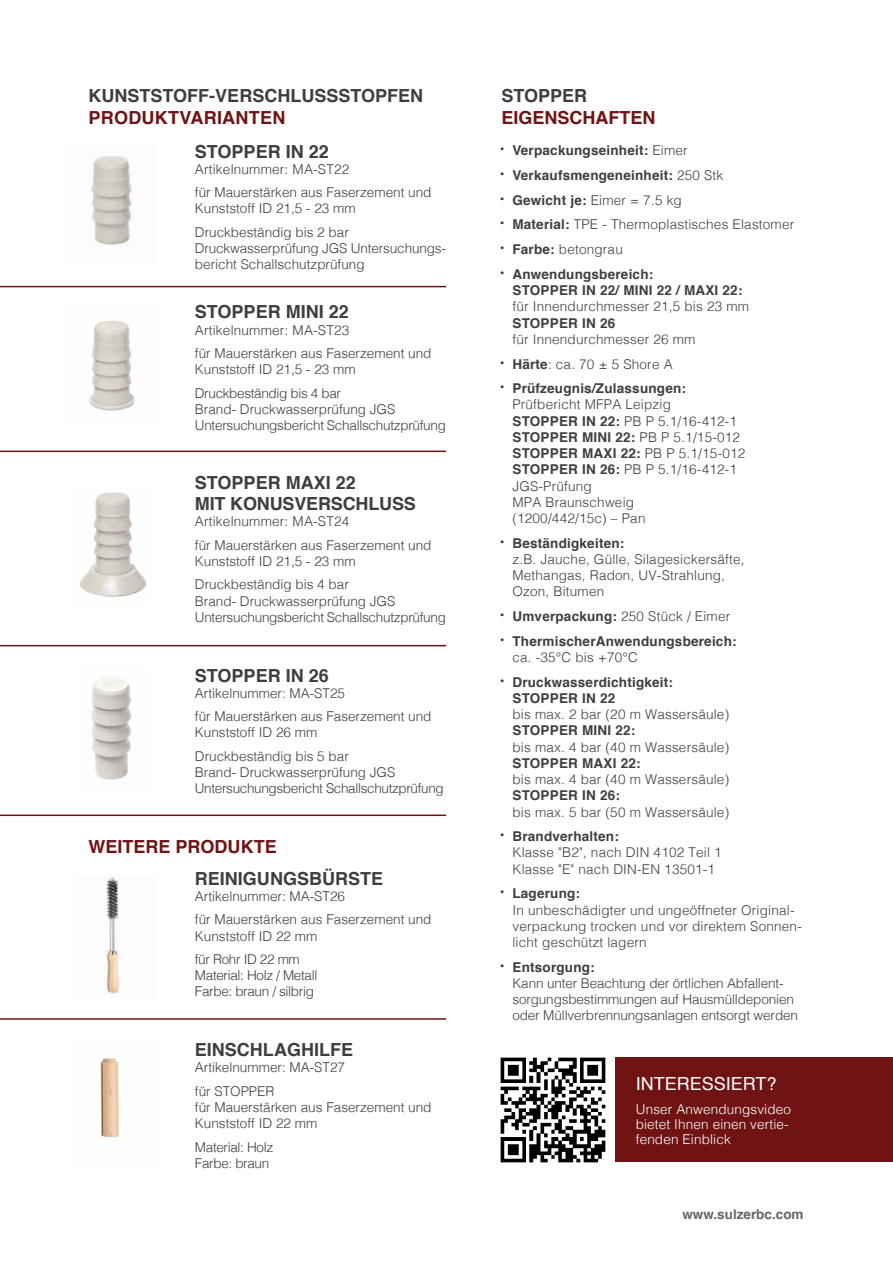
<style>
.page{position:relative;width:893px;height:1263px;background:#fff}
.page>*{position:absolute;margin:0;border:0;box-sizing:border-box;transform-origin:0 0}
.t1{font:700 18px/21.6px "Helvetica";color:#3e3d40}
.t2{font:700 18px "Helvetica";color:#701315}
.t3{font:18px "Helvetica";color:#fff}
.t4{font:300 13.5px/16.2px "Helvetica";color:#3e3d40}
.t5{font:700 13.5px/24.8px "Helvetica";letter-spacing:.015em;color:#3e3d40}
.t6{font:300 13.5px/16.2px "Helvetica";letter-spacing:-.025em;color:#3e3d40}
.t7{font:300 13.5px/16.2px "Helvetica";letter-spacing:-.02em;color:#3e3d40}
.t8{font:300 13.5px/15.3px "Helvetica";letter-spacing:.01em;color:#fff}
.t9{font:700 13.5px "Helvetica";color:#646567}
.s1{font-size:18px}
.s2{font-weight:300}
.s3{font-weight:700;font-size:18px}
.s4{font-weight:700}
</style>
<div class="page">
<div style="left:616px;top:1057px;width:277px;height:105px;background:#701315"></div>
<img style="left:500px;top:1057px;width:106px;height:106px">
<img style="left:91px;top:156px;width:41px;height:89px">
<img style="left:89px;top:320px;width:46px;height:92px">
<img style="left:79px;top:492px;width:68px;height:105px">
<img style="left:91px;top:676px;width:41px;height:104px">
<hr style="left:0;top:286px;width:446px;height:1px;background:#701315">
<hr style="left:0;top:451px;width:446px;height:1px;background:#701315">
<hr style="left:0;top:645px;width:446px;height:1px;background:#701315">
<hr style="left:0;top:814px;width:446px;height:2px;background:#701315">
<hr style="left:0;top:1018px;width:446px;height:2px;background:#701315">
<img style="left:105px;top:877px;width:15px;height:117px">
<img style="left:99px;top:1057px;width:21px;height:85px">
<h1 class="t1" style="left:88px;top:85px;width:336px">KUNSTSTOFF-VERSCHLUSSSTOPFEN</h1>
<h1 class="t2" style="left:88px;top:103px;width:198px">PRODUKTVARIANTEN</h1>
<h1 class="t1" style="left:195px;top:141px;width:135px">STOPPER IN 22</h1>
<p class="t4" style="left:195px;top:156px;width:238px;line-height:23.4px">Artikelnummer: MA-ST22<br>für Mauerstärken aus Faserzement und</p>
<p class="t4" style="left:195px;top:196px;width:162px;line-height:23.4px">Kunststoff ID 21,5 - 23 mm<br>Druckbeständig bis 2 bar</p>
<p class="t4" style="left:195px;top:239px;width:253px">Druckwasserprüfung JGS Untersuchungs&shy;bericht Schallschutzprüfung</p>
<h1 class="t1" style="left:195px;top:301px;width:155px">STOPPER MINI 22</h1>
<p class="t4" style="left:195px;top:317px;width:238px;line-height:23.4px">Artikelnummer: MA-ST23<br>für Mauerstärken aus Faserzement und</p>
<p class="t6" style="left:195px;top:357px;width:162px;line-height:23.4px">Kunststoff ID 21,5 - 23 mm<br>Druckbeständig bis 4 bar</p>
<p class="t7" style="left:195px;top:400px;width:253px">Brand- Druckwasserprüfung JGS<br>Untersuchungsbericht Schallschutzprüfung</p>
<h1 class="t1" style="left:195px;top:472px;width:222px">STOPPER MAXI 22<br>MIT KONUSVERSCHLUSS</h1>
<p class="t4" style="left:195px;top:509px;width:238px;line-height:23.4px">Artikelnummer: MA-ST24<br>für Mauerstärken aus Faserzement und</p>
<p class="t4" style="left:195px;top:548px;width:162px;line-height:23.4px">Kunststoff ID 21,5 - 23 mm<br>Druckbeständig bis 4 bar</p>
<p class="t7" style="left:195px;top:592px;width:253px">Brand- Druckwasserprüfung JGS<br>Untersuchungsbericht Schallschutzprüfung</p>
<h1 class="t1" style="left:195px;top:665px;width:135px">STOPPER IN 26</h1>
<p class="t4" style="left:195px;top:680px;width:238px;line-height:23.4px">Artikelnummer: MA-ST25<br>für Mauerstärken aus Faserzement und</p>
<p class="t4" style="left:195px;top:720px;width:155px;line-height:23.4px">Kunststoff ID 26 mm<br>Druckbeständig bis 5 bar</p>
<p class="t6" style="left:195px;top:763px;width:250px">Brand- Druckwasserprüfung JGS<br>Untersuchungsbericht Schallschutzprüfung</p>
<h1 class="t2" style="left:88px;top:832px;width:190px">WEITERE PRODUKTE</h1>
<h1 class="t1" style="left:195px;top:868px;width:190px">REINIGUNGSBÜRSTE</h1>
<p class="t4" style="left:195px;top:883px;width:238px;line-height:23.4px">Artikelnummer: MA-ST26<br>für Mauerstärken aus Faserzement und</p>
<p class="t4" style="left:195px;top:923px;width:124px;line-height:23.4px">Kunststoff ID 22 mm für Rohr ID 22 mm</p>
<p class="t6" style="left:195px;top:966px;width:124px">Material: Holz / Metall<br>Farbe: braun / silbrig</p>
<h1 class="t1" style="left:195px;top:1039px;width:160px">EINSCHLAGHILFE</h1>
<p class="t4" style="left:195px;top:1055px;width:152px;line-height:23.4px">Artikelnummer: MA-ST27 für STOPPER</p>
<p class="t4" style="left:195px;top:1098px;width:238px">für Mauerstärken aus Faserzement und<br>Kunststoff ID 22 mm</p>
<p class="t6" style="left:195px;top:1138px;width:80px">Material: Holz<br>Farbe: braun</p>
<h1 class="t1" style="left:501px;top:85px;width:87px">STOPPER</h1>
<h1 class="t2" style="left:501px;top:103px;width:156px">EIGENSCHAFTEN</h1>
<p class="t5" style="left:500px;top:138px;width:296px"><span class="s1">·</span> Verpackungseinheit: <span class="s2">Eimer<br></span><span class="s1">·</span> Verkaufsmengeneinheit: <span class="s2">250 Stk<br></span><span class="s1">·</span> Gewicht je: <span class="s2">Eimer = 7.5 kg<br></span><span class="s1">·</span> Material: <span class="s2">TPE - Thermoplastisches Elastomer </span><span class="s1">·</span> Farbe: <span class="s2">betongrau<br></span><span class="s1">·</span> Anwendungsbereich:</p>
<p class="t5" style="left:512px;top:278px;width:232px">STOPPER IN 22/ MINI 22 / MAXI 22:</p>
<p class="t4" style="left:512px;top:297px;width:238px">für Innendurchmesser 21,5 bis 23 mm</p>
<p class="t5" style="left:512px;top:311px;width:104px">STOPPER IN 26</p>
<p class="t4" style="left:500px;top:326px;width:197px;line-height:24.8px;text-indent:13px">für Innendurchmesser 26 mm <span class="s3">·</span> <span class="s4">Härte</span>: ca. 70 ± 5 Shore A<br><span class="s3">·</span> <span class="s4">Prüfzeugnis/Zulassungen:</span></p>
<p class="t4" style="left:512px;top:396px;width:234px">Prüfbericht MFPA Leipzig<br><span class="s4">STOPPER IN 22:</span> PB P 5.1/16-412-1<br><span class="s4">STOPPER MINI 22:</span> PB P 5.1/15-012<br><span class="s4">STOPPER MAXI 22:</span> PB P 5.1/15-012<br><span class="s4">STOPPER IN 26:</span> PB P 5.1/16-412-1<br>JGS-Prüfung<br>MPA Braunschweig<br>(1200/442/15c) – Pan</p>
<p class="t4" style="left:512px;top:534px;width:234px;text-indent:-13px"><span class="s3">·</span> <span class="s4">Beständigkeiten:<br></span>z.B. Jauche, Gülle, Silagesickersäfte,<br>Methangas, Radon, UV-Strahlung,<br>Ozon, Bitumen</p>
<p class="t5" style="left:500px;top:604px;width:238px"><span class="s1">·</span> Umverpackung: <span class="s2">250 Stück / Eimer </span><span class="s1">·</span> ThermischerAnwendungsbereich:</p>
<p class="t5" style="left:500px;top:645px;width:175px;text-indent:13px"><span class="s2">ca. -35°C bis +70°C<br></span><span class="s1">·</span> Druckwasserdichtigkeit:</p>
<p class="t5" style="left:512px;top:686px;width:104px">STOPPER IN 22</p>
<p class="t4" style="left:512px;top:705px;width:218px">bis max. 2 bar (20 m Wassersäule)</p>
<p class="t5" style="left:512px;top:718px;width:124px">STOPPER MINI 22:</p>
<p class="t4" style="left:512px;top:738px;width:218px">bis max. 4 bar (40 m Wassersäule)</p>
<p class="t5" style="left:512px;top:751px;width:130px">STOPPER MAXI 22:</p>
<p class="t4" style="left:512px;top:770px;width:218px">bis max. 4 bar (40 m Wassersäule)</p>
<p class="t5" style="left:512px;top:783px;width:109px">STOPPER IN 26:</p>
<p class="t4" style="left:500px;top:798px;width:231px;line-height:24.8px;text-indent:13px">bis max. 5 bar (50 m Wassersäule) <span class="s3">·</span> <span class="s4">Brandverhalten:</span></p>
<p class="t4" style="left:512px;top:844px;width:211px">Klasse "B2", nach DIN 4102 Teil 1<br>Klasse "E" nach DIN-EN 13501-1</p>
<p class="t4" style="left:512px;top:884px;width:291px;text-indent:-13px"><span class="s3">·</span> <span class="s4">Lagerung:<br></span>In unbeschädigter und ungeöffneter Original&shy;verpackung trocken und vor direktem Sonnen&shy;licht geschützt lagern</p>
<p class="t4" style="left:512px;top:958px;width:287px;text-indent:-13px"><span class="s3">·</span> <span class="s4">Entsorgung:<br></span>Kann unter Beachtung der örtlichen Abfallent&shy;sorgungsbestimmungen auf Hausmülldeponien oder Müllverbrennungsanlagen entsorgt werden</p>
<h1 class="t3" style="left:636px;top:1069px;width:142px">INTERESSIERT?</h1>
<p class="t8" style="left:636px;top:1100px;width:157px">Unser Anwendungsvideo bietet Ihnen einen vertie&shy;fenden Einblick</p>
<p class="t9" style="left:682px;top:1203px;width:123px">www.sulzerbc.com</p>
</div>
